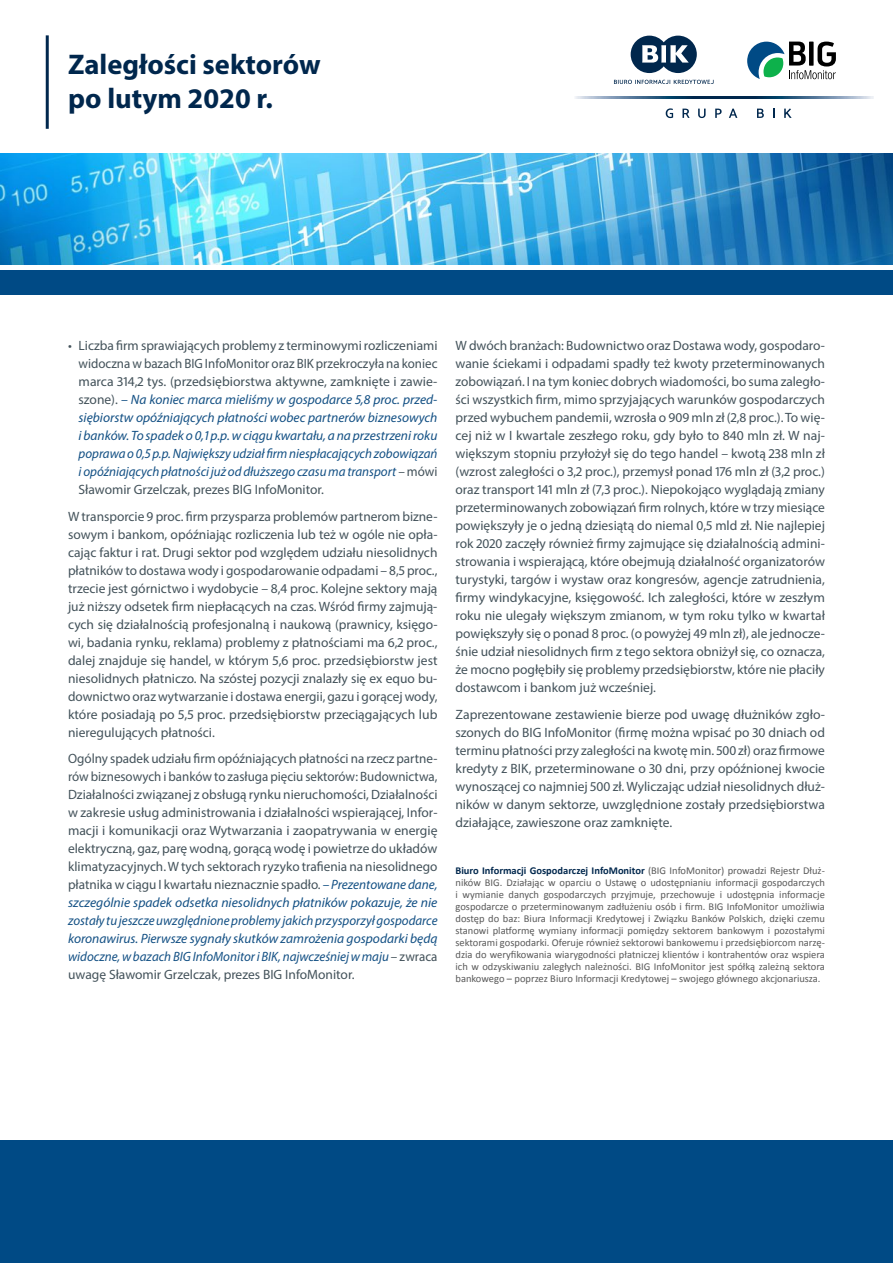
<style>
.page{position:relative;width:893px;height:1263px;background:#fff}
.page>*{position:absolute;margin:0;border:0;box-sizing:border-box;transform-origin:0 0}
.t1{font:700 28.5px/34.2px "Myriad Pro";color:#00274d}
.t2{font:13.5px/18px "Myriad Pro";color:#43525a;text-align:justify}
.t3{font:italic 13.5px/18px "Myriad Pro";color:#135084;text-align:justify}
.t4{font:10.5px/12px "Calibri";color:#595959;text-align:justify}
.s1{font-style:normal;color:#43525a}
.s2{font-style:italic;color:#135084}
.s3{font-weight:700;color:#00274d}
</style>
<div class="page">
<img style="left:0;top:154px;width:893px;height:110px">
<hr style="left:46px;top:35px;width:3px;height:94px;background:#00274d">
<div style="left:0;top:270px;width:893px;height:25px;background:#004a85"></div>
<div style="left:0;top:1140px;width:893px;height:123px;background:#004a85"></div>
<svg style="left:747px;top:42px;width:89px;height:37px"></svg>
<svg style="left:575px;top:97px;width:298px;height:2px"></svg>
<svg style="left:631px;top:36px;width:66px;height:37px"></svg>
<svg style="left:614px;top:80px;width:100px;height:4px"></svg>
<svg style="left:666px;top:108px;width:7px;height:10px"></svg>
<svg style="left:682px;top:109px;width:8px;height:9px"></svg>
<svg style="left:698px;top:109px;width:8px;height:9px"></svg>
<svg style="left:715px;top:109px;width:7px;height:9px"></svg>
<svg style="left:729px;top:109px;width:8px;height:9px"></svg>
<svg style="left:757px;top:109px;width:7px;height:9px"></svg>
<svg style="left:784px;top:108px;width:8px;height:10px"></svg>
<h1 class="t1" style="left:68px;top:47px;width:254px">Zaległości sektorów po lutym 2020 r.</h1>
<p class="t3" style="left:79px;top:336px;width:360px;text-indent:-11px"><span class="s1">• Liczba firm sprawiających problemy z terminowymi rozliczeniami widoczna w bazach BIG InfoMonitor oraz BIK przekroczyła na koniec marca 314,2 tys. (przedsiębiorstwa aktywne, zamknięte i zawie&shy;szone).</span> – Na koniec marca mieliśmy w gospodarce 5,8 proc. przed&shy;siębiorstw opóźniających płatności wobec partnerów biznesowych i banków. To spadek o 0,1 p.p. w ciągu kwartału, a na przestrzeni roku poprawa o 0,5 p.p. Największy udział firm niespłacających zobowiązań i opóźniających płatności już od dłuższego czasu ma transport <span class="s1">– mówi Sławomir Grzelczak, prezes BIG InfoMonitor.</span></p>
<p class="t2" style="left:68px;top:507px;width:371px">W transporcie 9 proc. firm przysparza problemów partnerom bizne&shy;sowym i bankom, opóźniając rozliczenia lub też w ogóle nie opła&shy;cając faktur i rat. Drugi sektor pod względem udziału niesolidnych płatników to dostawa wody i gospodarowanie odpadami – 8,5 proc., trzecie jest górnictwo i wydobycie – 8,4 proc. Kolejne sektory mają już niższy odsetek firm niepłacących na czas. Wśród firmy zajmują&shy;cych się działalnością profesjonalną i naukową (prawnicy, księgo&shy;wi, badania rynku, reklama) problemy z płatnościami ma 6,2 proc., dalej znajduje się handel, w którym 5,6 proc. przedsiębiorstw jest niesolidnych płatniczo. Na szóstej pozycji znalazły się ex equo bu&shy;downictwo oraz wytwarzanie i dostawa energii, gazu i gorącej wody, które posiadają po 5,5 proc. przedsiębiorstw przeciągających lub nieregulujących płatności.</p>
<p class="t2" style="left:68px;top:749px;width:371px">Ogólny spadek udziału firm opóźniających płatności na rzecz partne&shy;rów biznesowych i banków to zasługa pięciu sektorów: Budownictwa, Działalności związanej z obsługą rynku nieruchomości, Działalności w zakresie usług administrowania i działalności wspierającej, Infor&shy;macji i komunikacji oraz Wytwarzania i zaopatrywania w energię elektryczną, gaz, parę wodną, gorącą wodę i powietrze do układów klimatyzacyjnych. W tych sektorach ryzyko trafienia na niesolidnego płatnika w ciągu I kwartału nieznacznie spadło. <span class="s2">– Prezentowane dane, szczególnie spadek odsetka niesolidnych płatników pokazuje, że nie zostały tu jeszcze uwzględnione problemy jakich przysporzył gospodarce koronawirus. Pierwsze sygnały skutków zamrożenia gospodarki będą widoczne, w bazach BIG InfoMonitor i BIK, najwcześniej w maju</span> – zwraca uwagę Sławomir Grzelczak, prezes BIG InfoMonitor.</p>
<p class="t2" style="left:455px;top:336px;width:371px">W dwóch branżach: Budownictwo oraz Dostawa wody, gospodaro&shy;wanie ściekami i odpadami spadły też kwoty przeterminowanych zobowiązań. I na tym koniec dobrych wiadomości, bo suma zaległo&shy;ści wszystkich firm, mimo sprzyjających warunków gospodarczych przed wybuchem pandemii, wzrosła o 909 mln zł (2,8 proc.). To wię&shy;cej niż w I kwartale zeszłego roku, gdy było to 840 mln zł. W naj&shy;większym stopniu przyłożył się do tego handel – kwotą 238 mln zł (wzrost zaległości o 3,2 proc.), przemysł ponad 176 mln zł (3,2 proc.) oraz transport 141 mln zł (7,3 proc.). Niepokojąco wyglądają zmiany przeterminowanych zobowiązań firm rolnych, które w trzy miesiące powiększyły je o jedną dziesiątą do niemal 0,5 mld zł. Nie najlepiej rok 2020 zaczęły również firmy zajmujące się działalnością admini&shy;strowania i wspierającą, które obejmują działalność organizatorów turystyki, targów i wystaw oraz kongresów, agencje zatrudnienia, firmy windykacyjne, księgowość. Ich zaległości, które w zeszłym roku nie ulegały większym zmianom, w tym roku tylko w kwartał powiększyły się o ponad 8 proc. (o powyżej 49 mln zł), ale jednocze&shy;śnie udział niesolidnych firm z tego sektora obniżył się, co oznacza, że mocno pogłębiły się problemy przedsiębiorstw, które nie płaciły dostawcom i bankom już wcześniej.</p>
<p class="t2" style="left:455px;top:705px;width:371px">Zaprezentowane zestawienie bierze pod uwagę dłużników zgło&shy;szonych do BIG InfoMonitor (firmę można wpisać po 30 dniach od terminu płatności przy zaległości na kwotę min. 500 zł) oraz firmowe kredyty z BIK, przeterminowane o 30 dni, przy opóźnionej kwocie wynoszącej co najmniej 500 zł. Wyliczając udział niesolidnych dłuż&shy;ników w danym sektorze, uwzględnione zostały przedsiębiorstwa działające, zawieszone oraz zamknięte.</p>
<p class="t4" style="left:455px;top:864px;width:371px"><span class="s3">Biuro Informacji Gospodarczej InfoMonitor</span> (BIG InfoMonitor) prowadzi Rejestr Dłuż&shy;ników BIG. Działając w oparciu o Ustawę o udostępnianiu informacji gospodarczych i wymianie danych gospodarczych przyjmuje, przechowuje i udostępnia informacje gospodarcze o przeterminowanym zadłużeniu osób i firm. BIG InfoMonitor umożliwia dostęp do baz: Biura Informacji Kredytowej i Związku Banków Polskich, dzięki czemu stanowi platformę wymiany informacji pomiędzy sektorem bankowym i pozostałymi sektorami gospodarki. Oferuje również sektorowi bankowemu i przedsiębiorcom narzę&shy;dzia do weryfikowania wiarygodności płatniczej klientów i kontrahentów oraz wspiera ich w odzyskiwaniu zaległych należności. BIG InfoMonitor jest spółką zależną sektora bankowego – poprzez Biuro Informacji Kredytowej – swojego głównego akcjonariusza.</p>
</div>
